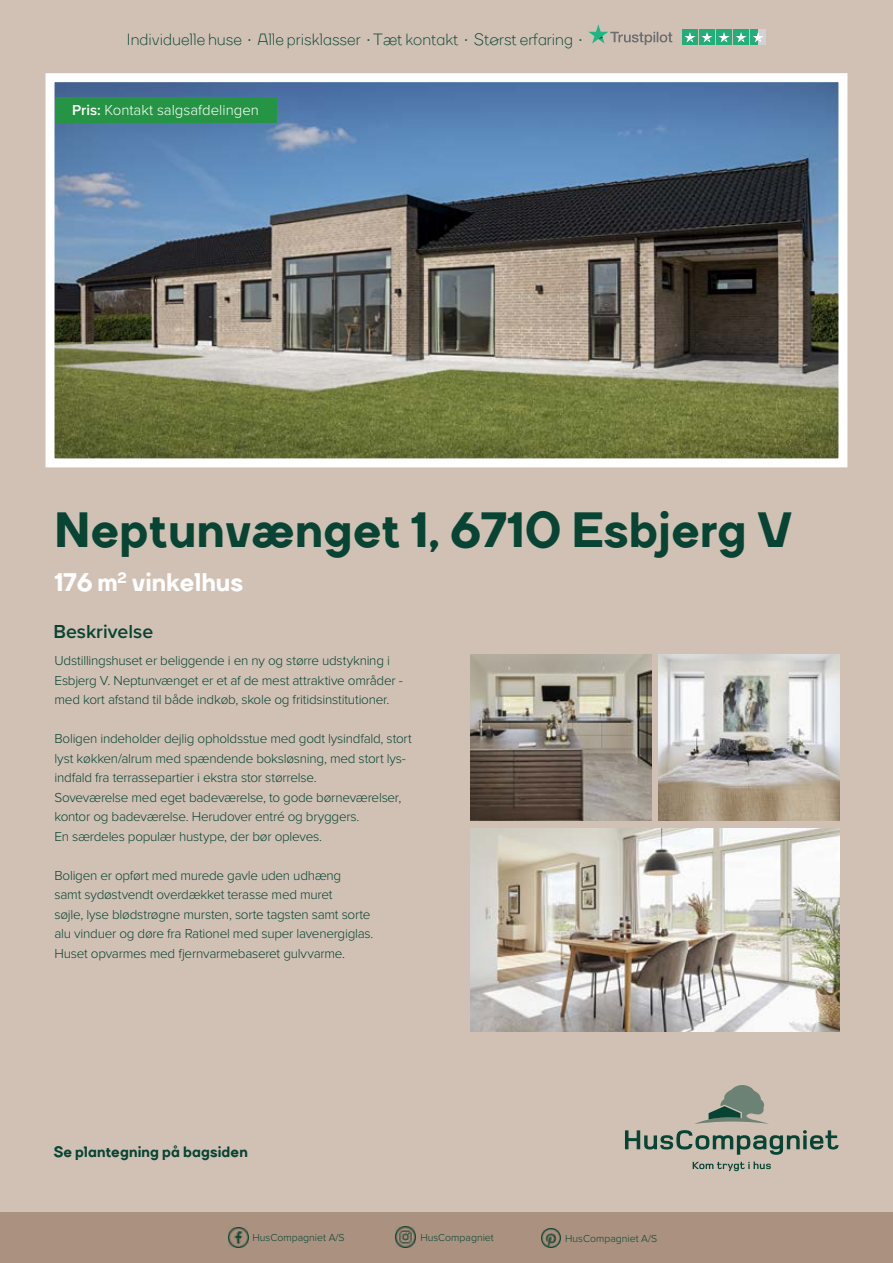
<style>
.page{position:relative;width:893px;height:1263px;background:#d1c1b5}
.page>*{position:absolute;margin:0;border:0;box-sizing:border-box;transform-origin:0 0}
.t1{font:800 49.5px "TT Firs Alt";letter-spacing:.01em;color:#074433}
.t2{font:800 25.5px "TT Firs Alt";color:#fff}
.t3{font:600 19.5px "Proxima Nova";color:#074433}
.t4{font:16.5px "TT Firs Alt";color:#074433}
.t5{font:300 15px "Proxima Nova";color:#fff}
.t6{font:800 15px "TT Firs Alt";letter-spacing:.015em;color:#074433}
.t7{font:300 13.5px/19.5px "Proxima Nova";letter-spacing:-.02em;color:#074433}
.t8{font:300 10.5px "Proxima Nova";color:#074433}
.s1{font-weight:600}
</style>
<div class="page">
<div style="left:0;top:1212px;width:893px;height:51px;background:#ab9280"></div>
<img style="left:541px;top:1228px;width:20px;height:19px">
<img style="left:228px;top:1227px;width:20px;height:20px">
<img style="left:395px;top:1226px;width:21px;height:21px">
<svg style="left:588px;top:24px;width:84px;height:21px"></svg>
<div style="left:682px;top:29px;width:16px;height:16px;background:#25ad79"></div>
<div style="left:699px;top:29px;width:16px;height:16px;background:#25ad79"></div>
<div style="left:716px;top:29px;width:16px;height:16px;background:#25ad79"></div>
<div style="left:733px;top:29px;width:16px;height:16px;background:#25ad79"></div>
<div style="left:750px;top:29px;width:8px;height:16px;background:#25ad79"></div>
<div style="left:758px;top:29px;width:8px;height:16px;background:#d1d2d4"></div>
<svg style="left:684px;top:32px;width:11px;height:10px"></svg>
<svg style="left:701px;top:32px;width:11px;height:10px"></svg>
<svg style="left:718px;top:32px;width:11px;height:10px"></svg>
<svg style="left:736px;top:32px;width:11px;height:10px"></svg>
<svg style="left:753px;top:32px;width:10px;height:10px"></svg>
<svg style="left:625px;top:1130px;width:213px;height:41px"></svg>
<svg style="left:695px;top:1085px;width:74px;height:39px"></svg>
<img style="left:56px;top:83px;width:781px;height:374px">
<div style="left:46px;top:73px;width:801px;height:394px;border:9px solid #fff"></div>
<div style="left:55px;top:97px;width:221px;height:26px;background:#259545"></div>
<img style="left:470px;top:654px;width:181px;height:167px">
<img style="left:470px;top:829px;width:369px;height:202px">
<img style="left:658px;top:654px;width:181px;height:167px">
<p class="t4" style="left:127px;top:27px;width:457px">Individuelle huse • Alle prisklasser • Tæt kontakt • Størst erfaring •</p>
<p class="t5" style="left:72px;top:102px;width:188px"><span class="s1">Pris:</span> Kontakt salgsafdelingen</p>
<h1 class="t1" style="left:55px;top:491px;width:739px">Neptunvænget 1, 6710 Esbjerg V</h1>
<h2 class="t2" style="left:55px;top:562px;width:190px">176 m<sup>2</sup> vinkelhus</h2>
<h3 class="t3" style="left:53px;top:617px;width:101px">Beskrivelse</h3>
<p class="t7" style="left:55px;top:651px;width:350px">Udstillingshuset er beliggende i en ny og større udstykning i<br>Esbjerg V. Neptunvænget er et af de mest attraktive områder - med kort afstand til både indkøb, skole og fritidsinstitutioner.</p>
<p class="t7" style="left:55px;top:729px;width:359px">Boligen indeholder dejlig opholdsstue med godt lysindfald, stort lyst køkken/alrum med spændende boksløsning, med stort lys&shy;indfald fra terrassepartier i ekstra stor størrelse.<br>Soveværelse med eget badeværelse, to gode børneværelser, kontor og badeværelse. Herudover entré og bryggers.<br>En særdeles populær hustype, der bør opleves.</p>
<p class="t7" style="left:55px;top:866px;width:320px">Boligen er opført med murede gavle uden udhæng<br>samt sydøstvendt overdækket terasse med muret<br>søjle, lyse blødstrøgne mursten, sorte tagsten samt sorte alu vinduer og døre fra Rationel med super lavenergiglas.<br>Huset opvarmes med fjernvarmebaseret gulvvarme.</p>
<p class="t6" style="left:54px;top:1140px;width:196px">Se plantegning på bagsiden</p>
<p class="t8" style="left:253px;top:1231px;width:93px">HusCompagniet A/S</p>
<p class="t8" style="left:420px;top:1231px;width:75px">HusCompagniet</p>
<p class="t8" style="left:565px;top:1232px;width:93px">HusCompagniet A/S</p>
</div>
